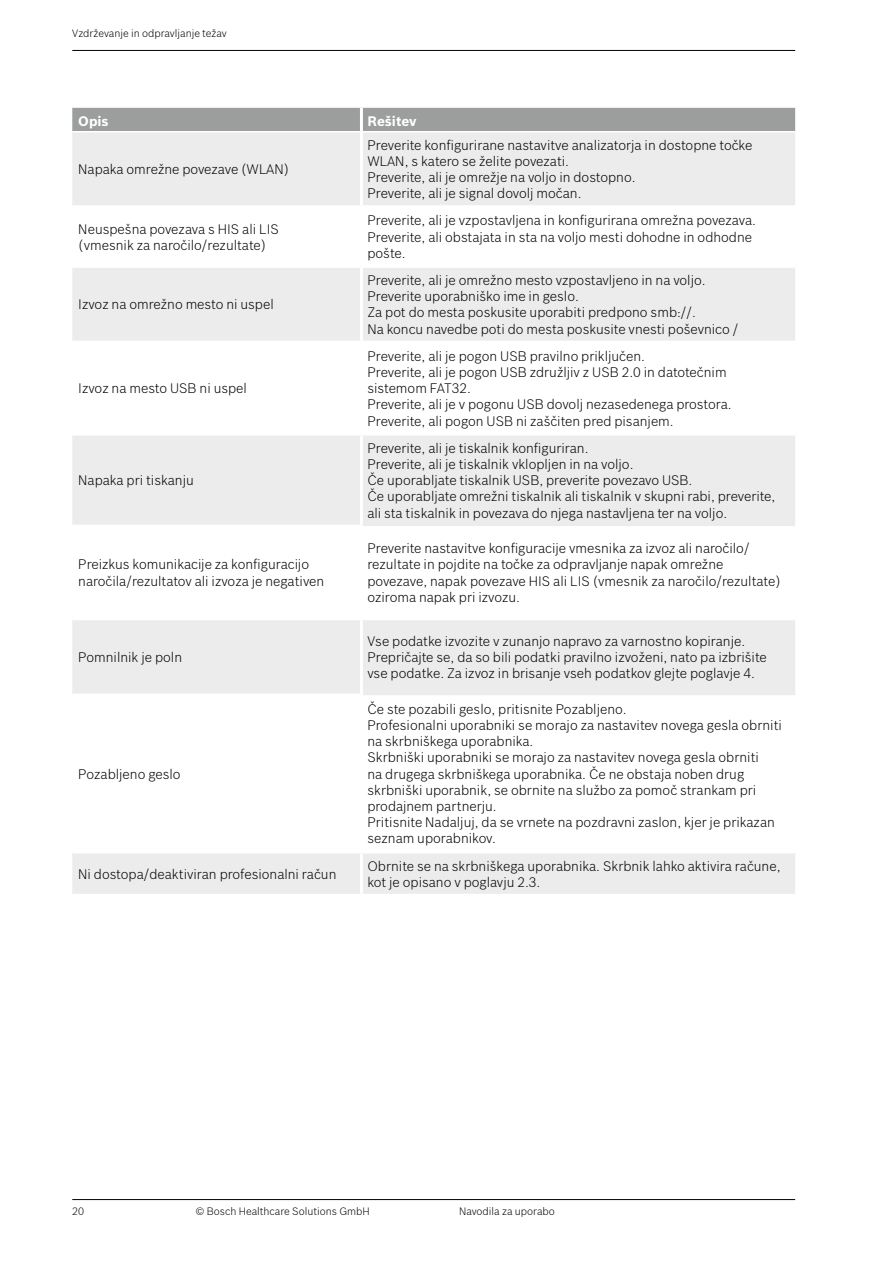
<style>
.page{position:relative;width:893px;height:1263px;background:#fff}
.page>*{position:absolute;margin:0;border:0;box-sizing:border-box;transform-origin:0 0}
.t1{font:300 13.5px/16.2px "Bosch Sans";color:#000}
.t2{font:700 13.5px "Bosch Sans";color:#fff}
.t3{font:300 10.5px "Bosch Sans";color:#000}
</style>
<div class="page">
<hr style="left:72px;top:50px;width:723px;height:1px;background:#000">
<hr style="left:72px;top:1199px;width:723px;height:1px;background:#000">
<div style="left:72px;top:108px;width:723px;height:23px;background:#9c9d9d"></div>
<svg style="left:72px;top:132px;width:723px;height:762px"></svg>
<hr style="left:360px;top:108px;width:3px;height:24px;background:#fff">
<hr style="left:360px;top:132px;width:3px;height:73px;background:#fff">
<hr style="left:72px;top:205px;width:289px;height:3px;background:#fff">
<hr style="left:361px;top:205px;width:434px;height:3px;background:#fff">
<hr style="left:360px;top:208px;width:3px;height:57px;background:#fff">
<hr style="left:72px;top:265px;width:289px;height:3px;background:#fff">
<hr style="left:361px;top:265px;width:434px;height:3px;background:#fff">
<hr style="left:360px;top:268px;width:3px;height:73px;background:#fff">
<hr style="left:72px;top:341px;width:289px;height:3px;background:#fff">
<hr style="left:361px;top:341px;width:434px;height:3px;background:#fff">
<hr style="left:360px;top:344px;width:3px;height:89px;background:#fff">
<hr style="left:72px;top:433px;width:289px;height:3px;background:#fff">
<hr style="left:361px;top:433px;width:434px;height:3px;background:#fff">
<hr style="left:360px;top:436px;width:3px;height:89px;background:#fff">
<hr style="left:72px;top:525px;width:291px;height:3px;background:#fff">
<hr style="left:360px;top:528px;width:3px;height:89px;background:#fff">
<hr style="left:72px;top:617px;width:289px;height:3px;background:#fff">
<hr style="left:361px;top:617px;width:434px;height:3px;background:#fff">
<hr style="left:360px;top:620px;width:3px;height:74px;background:#fff">
<hr style="left:72px;top:694px;width:291px;height:3px;background:#fff">
<hr style="left:360px;top:697px;width:3px;height:153px;background:#fff">
<hr style="left:72px;top:850px;width:289px;height:3px;background:#fff">
<hr style="left:361px;top:850px;width:434px;height:3px;background:#fff">
<hr style="left:360px;top:853px;width:3px;height:41px;background:#fff">
<p class="t3" style="left:72px;top:26px;width:156px">Vzdrževanje in odpravljanje težav</p>
<p class="t2" style="left:78px;top:111px;width:32px">Opis</p>
<p class="t2" style="left:367px;top:111px;width:51px">Rešitev</p>
<p class="t1" style="left:78px;top:160px;width:212px">Napaka omrežne povezave (WLAN)</p>
<p class="t1" style="left:367px;top:136px;width:386px">Preverite konfigurirane nastavitve analizatorja in dostopne točke WLAN, s katero se želite povezati.<br>Preverite, ali je omrežje na voljo in dostopno.<br>Preverite, ali je signal dovolj močan.</p>
<p class="t1" style="left:78px;top:220px;width:202px">Neuspešna povezava s HIS ali LIS (vmesnik za naročilo/rezultate)</p>
<p class="t1" style="left:367px;top:212px;width:390px">Preverite, ali je vzpostavljena in konfigurirana omrežna povezava.<br>Preverite, ali obstajata in sta na voljo mesti dohodne in odhodne pošte.</p>
<p class="t1" style="left:78px;top:295px;width:197px">Izvoz na omrežno mesto ni uspel</p>
<p class="t1" style="left:367px;top:271px;width:372px">Preverite, ali je omrežno mesto vzpostavljeno in na voljo.<br>Preverite uporabniško ime in geslo.<br>Za pot do mesta poskusite uporabiti predpono smb://.<br>Na koncu navedbe poti do mesta poskusite vnesti poševnico /</p>
<p class="t1" style="left:78px;top:379px;width:170px">Izvoz na mesto USB ni uspel</p>
<p class="t1" style="left:78px;top:471px;width:117px">Napaka pri tiskanju</p>
<p class="t1" style="left:78px;top:556px;width:248px">Preizkus komunikacije za konfiguracijo naročila/rezultatov ali izvoza je negativen</p>
<p class="t1" style="left:78px;top:648px;width:105px">Pomnilnik je poln</p>
<p class="t1" style="left:78px;top:765px;width:104px">Pozabljeno geslo</p>
<p class="t1" style="left:367px;top:347px;width:366px">Preverite, ali je pogon USB pravilno priključen.<br>Preverite, ali je pogon USB združljiv z USB 2.0 in datotečnim sistemom FAT32.<br>Preverite, ali je v pogonu USB dovolj nezasedenega prostora.<br>Preverite, ali pogon USB ni zaščiten pred pisanjem.</p>
<p class="t1" style="left:367px;top:439px;width:409px">Preverite, ali je tiskalnik konfiguriran.<br>Preverite, ali je tiskalnik vklopljen in na voljo.<br>Če uporabljate tiskalnik USB, preverite povezavo USB.<br>Če uporabljate omrežni tiskalnik ali tiskalnik v skupni rabi, preverite, ali sta tiskalnik in povezava do njega nastavljena ter na voljo.</p>
<p class="t1" style="left:367px;top:539px;width:415px">Preverite nastavitve konfiguracije vmesnika za izvoz ali naročilo/ rezultate in pojdite na točke za odpravljanje napak omrežne povezave, napak povezave HIS ali LIS (vmesnik za naročilo/rezultate) oziroma napak pri izvozu.</p>
<p class="t1" style="left:367px;top:632px;width:401px">Vse podatke izvozite v zunanjo napravo za varnostno kopiranje.<br>Prepričajte se, da so bili podatki pravilno izvoženi, nato pa izbrišite vse podatke. Za izvoz in brisanje vseh podatkov glejte poglavje 4.</p>
<p class="t1" style="left:367px;top:700px;width:416px">Če ste pozabili geslo, pritisnite Pozabljeno.<br>Profesionalni uporabniki se morajo za nastavitev novega gesla obrniti na skrbniškega uporabnika.<br>Skrbniški uporabniki se morajo za nastavitev novega gesla obrniti<br>na drugega skrbniškega uporabnika. Če ne obstaja noben drug skrbniški uporabnik, se obrnite na službo za pomoč strankam pri prodajnem partnerju.<br>Pritisnite Nadaljuj, da se vrnete na pozdravni zaslon, kjer je prikazan seznam uporabnikov.</p>
<p class="t1" style="left:78px;top:865px;width:260px">Ni dostopa/deaktiviran profesionalni račun</p>
<p class="t1" style="left:367px;top:857px;width:415px">Obrnite se na skrbniškega uporabnika. Skrbnik lahko aktivira račune, kot je opisano v poglavju 2.3.</p>
<p class="t3" style="left:72px;top:1203px;width:13px">20</p>
<p class="t3" style="left:196px;top:1203px;width:176px">© Bosch Healthcare Solutions GmbH</p>
<p class="t3" style="left:459px;top:1203px;width:97px">Navodila za uporabo</p>
</div>
